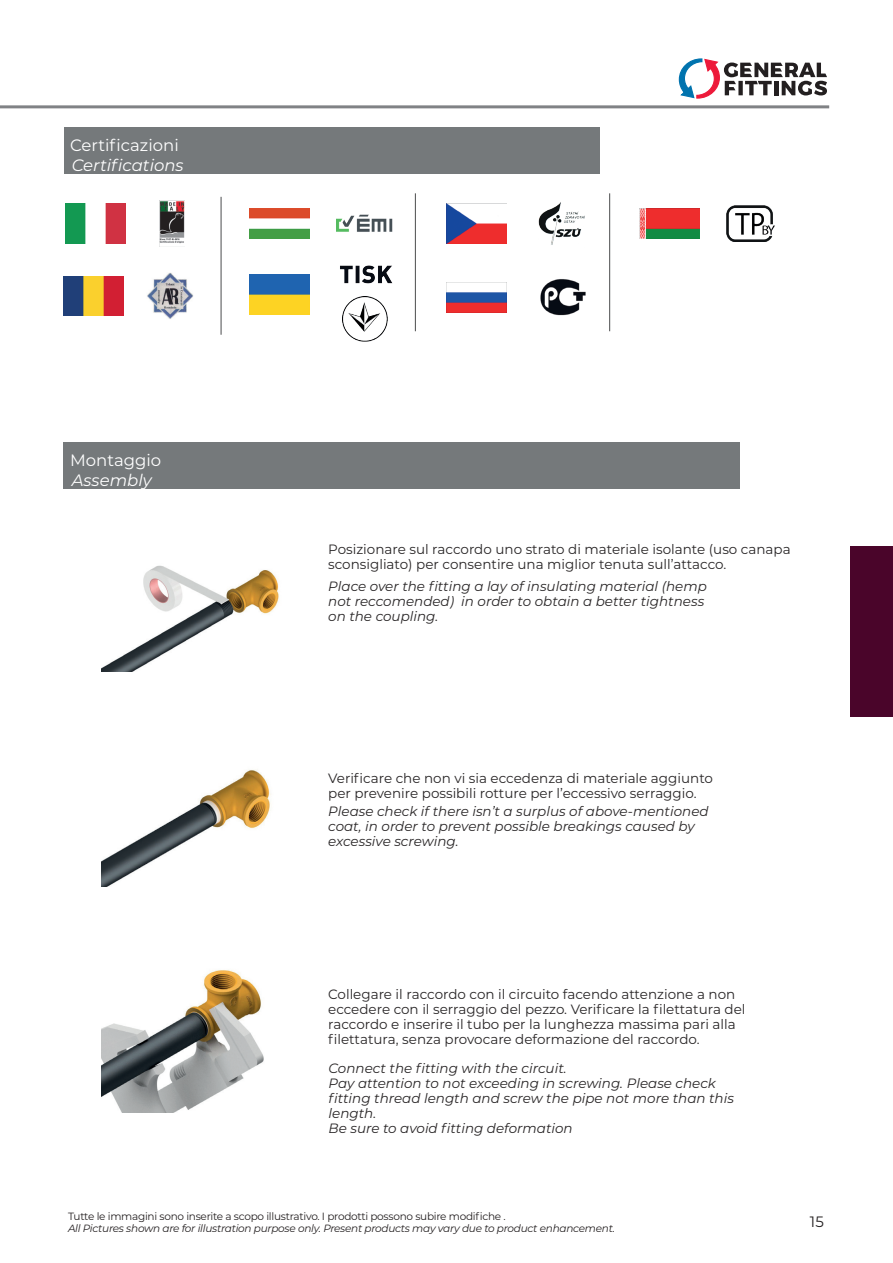
<style>
.page{position:relative;width:893px;height:1263px;background:#fff}
.page>*{position:absolute;margin:0;border:0;box-sizing:border-box;transform-origin:0 0}
.t1{font:16.5px "Montserrat";color:#fff}
.t2{font:italic 16.5px "Montserrat";color:#fff}
.t3{font:15px "Montserrat";color:#231f20}
.t4{font:13.5px/15px "Montserrat";color:#282526}
.t5{font:italic 13.5px/15px "Montserrat";color:#282526}
.t6{font:italic 10.5px "Montserrat";letter-spacing:-.025em;color:#231f20}
.t7{font:10.5px "Montserrat";letter-spacing:-.025em;color:#231f20}
</style>
<div class="page">
<svg style="left:678px;top:58px;width:149px;height:41px"></svg>
<hr style="left:0;top:105px;width:829px;height:3px;background:#808285">
<div style="left:850px;top:546px;width:43px;height:170px;background:#4a052a"></div>
<div style="left:64px;top:442px;width:676px;height:47px;background:#75797b"></div>
<div style="left:64px;top:128px;width:536px;height:46px;background:#75797b"></div>
<img style="left:102px;top:565px;width:177px;height:107px">
<img style="left:102px;top:970px;width:162px;height:142px">
<img style="left:102px;top:769px;width:169px;height:118px">
<hr style="left:221px;top:197px;width:1px;height:138px;background:#4b4c4d">
<hr style="left:415px;top:193px;width:1px;height:138px;background:#4b4c4d">
<hr style="left:609px;top:193px;width:1px;height:138px;background:#4b4c4d">
<img style="left:64px;top:276px;width:59px;height:40px">
<img style="left:250px;top:209px;width:59px;height:29px">
<img style="left:446px;top:282px;width:60px;height:30px">
<img style="left:446px;top:204px;width:60px;height:39px">
<img style="left:66px;top:204px;width:59px;height:39px">
<img style="left:640px;top:209px;width:59px;height:29px">
<img style="left:250px;top:275px;width:59px;height:40px">
<img style="left:340px;top:265px;width:52px;height:19px">
<img style="left:343px;top:297px;width:45px;height:45px">
<img style="left:147px;top:272px;width:47px;height:47px">
<img style="left:336px;top:214px;width:57px;height:18px">
<img style="left:540px;top:279px;width:46px;height:37px">
<img style="left:538px;top:202px;width:47px;height:43px">
<img style="left:160px;top:200px;width:24px;height:44px">
<img style="left:726px;top:206px;width:49px;height:35px">
<p class="t1" style="left:70px;top:134px;width:110px">Certificazioni</p>
<p class="t2" style="left:72px;top:154px;width:113px">Certifications</p>
<p class="t1" style="left:70px;top:448px;width:93px">Montaggio</p>
<p class="t2" style="left:72px;top:469px;width:81px">Assembly</p>
<p class="t4" style="left:328px;top:541px;width:464px">Posizionare sul raccordo uno strato di materiale isolante (uso canapa sconsigliato) per consentire una miglior tenuta sull’attacco.</p>
<p class="t5" style="left:328px;top:578px;width:380px">Place over the fitting a lay of insulating material (hemp not reccomended) in order to obtain a better tightness on the coupling.</p>
<p class="t4" style="left:328px;top:770px;width:386px">Verificare che non vi sia eccedenza di materiale aggiunto per prevenire possibili rotture per l’eccessivo serraggio.</p>
<p class="t5" style="left:328px;top:803px;width:382px">Please check if there isn’t a surplus of above-mentioned coat, in order to prevent possible breakings caused by excessive screwing.</p>
<p class="t4" style="left:328px;top:986px;width:419px">Collegare il raccordo con il circuito facendo attenzione a non eccedere con il serraggio del pezzo. Verificare la filettatura del raccordo e inserire il tubo per la lunghezza massima pari alla filettatura, senza provocare deformazione del raccordo.</p>
<p class="t5" style="left:329px;top:1060px;width:407px">Connect the fitting with the circuit.<br>Pay attention to not exceeding in screwing. Please check fitting thread length and screw the pipe not more than this length.<br>Be sure to avoid fitting deformation</p>
<p class="t7" style="left:68px;top:1208px;width:439px">Tutte le immagini sono inserite a scopo illustrativo. I prodotti possono subire modifiche .</p>
<p class="t6" style="left:68px;top:1220px;width:549px">All Pictures shown are for illustration purpose only. Present products may vary due to product enhancement.</p>
<p class="t3" style="left:810px;top:1211px;width:15px">15</p>
</div>
